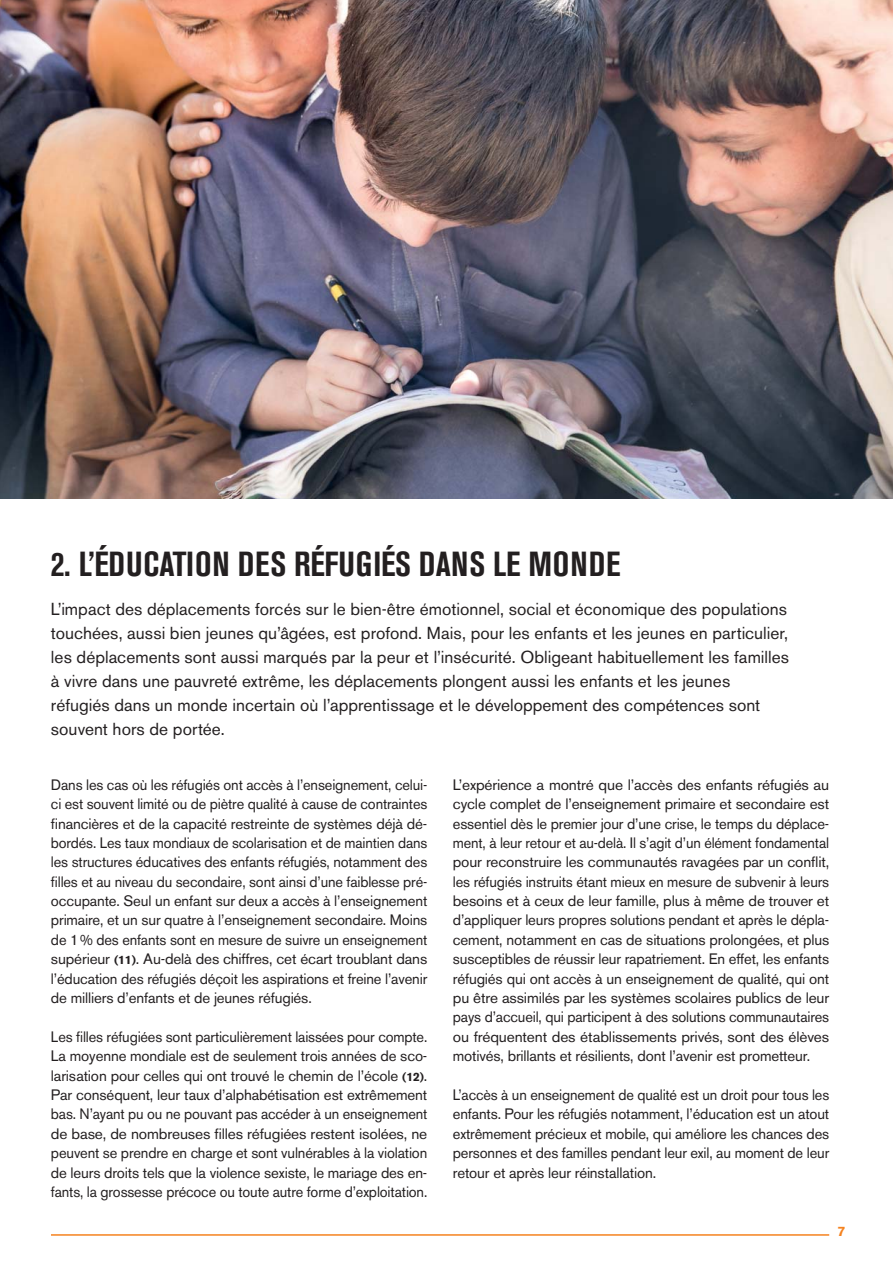
<style>
.page{position:relative;width:893px;height:1263px;background:#fff}
.page>*{position:absolute;margin:0;border:0;box-sizing:border-box;transform-origin:0 0}
.t1{font:700 condensed 34.5px "Akzidenz Grotesk BE";letter-spacing:.025em;color:#231f20}
.t2{font:17.25px/24px "Akzidenz Grotesk BE";color:#231f20}
.t3{font:15px/19.4px "Akzidenz Grotesk BE";letter-spacing:-.01em;color:#231f20;text-align:justify}
.t4{font:15px/19.4px "Akzidenz Grotesk BE";letter-spacing:-.01em;color:#231f20;text-align:justify;scale:.96 1}
.t5{font:700 13.5px "Akzidenz Grotesk BE";color:#f5821f}
.s1{font-weight:700;font-size:12px}
</style>
<div class="page">
<img style="left:0;top:0;width:893px;height:499px">
<hr style="left:51px;top:1234px;width:778px;height:2px;background:#f5821f">
<h1 class="t1" style="left:51px;top:552px;width:571px">2. L’ÉDUCATION DES RÉFUGIÉS DANS LE MONDE</h1>
<p class="t2" style="left:51px;top:599px;width:740px">L’impact des déplacements forcés sur le bien-être émotionnel, social et économique des populations touchées, aussi bien jeunes qu’âgées, est profond. Mais, pour les enfants et les jeunes en particulier, les déplacements sont aussi marqués par la peur et l’insécurité. Obligeant habituellement les familles à vivre dans une pauvreté extrême, les déplacements plongent aussi les enfants et les jeunes réfugiés dans un monde incertain où l’apprentissage et le développement des compétences sont souvent hors de portée.</p>
<p class="t3" style="left:51px;top:776px;width:378px">Dans les cas où les réfugiés ont accès à l’enseignement, celui&shy;ci est souvent limité ou de piètre qualité à cause de contraintes financières et de la capacité restreinte de systèmes déjà dé&shy;bordés. Les taux mondiaux de scolarisation et de maintien dans les structures éducatives des enfants réfugiés, notamment des filles et au niveau du secondaire, sont ainsi d’une faiblesse pré&shy;occupante. Seul un enfant sur deux a accès à l’enseignement primaire, et un sur quatre à l’enseignement secondaire. Moins de 1 % des enfants sont en mesure de suivre un enseignement supérieur <span class="s1">(11)</span>. Au-delà des chiffres, cet écart troublant dans l’éducation des réfugiés déçoit les aspirations et freine l’avenir de milliers d’enfants et de jeunes réfugiés.</p>
<p class="t3" style="left:51px;top:1029px;width:378px">Les filles réfugiées sont particulièrement laissées pour compte.<br>La moyenne mondiale est de seulement trois années de sco&shy;larisation pour celles qui ont trouvé le chemin de l’école <span class="s1">(12)</span>.<br>Par conséquent, leur taux d’alphabétisation est extrêmement bas. N’ayant pu ou ne pouvant pas accéder à un enseignement de base, de nombreuses filles réfugiées restent isolées, ne peuvent se prendre en charge et sont vulnérables à la violation de leurs droits tels que la violence sexiste, le mariage des en&shy;fants, la grossesse précoce ou toute autre forme d’exploitation.</p>
<p class="t3" style="left:453px;top:776px;width:378px">L’expérience a montré que l’accès des enfants réfugiés au cycle complet de l’enseignement primaire et secondaire est essentiel dès le premier jour d’une crise, le temps du déplace&shy;ment, à leur retour et au-delà. Il s’agit d’un élément fondamental pour reconstruire les communautés ravagées par un conflit, les réfugiés instruits étant mieux en mesure de subvenir à leurs besoins et à ceux de leur famille, plus à même de trouver et d’appliquer leurs propres solutions pendant et après le dépla&shy;cement, notamment en cas de situations prolongées, et plus susceptibles de réussir leur rapatriement. En effet, les enfants réfugiés qui ont accès à un enseignement de qualité, qui ont pu être assimilés par les systèmes scolaires publics de leur pays d’accueil, qui participent à des solutions communautaires ou fréquentent des établissements privés, sont des élèves motivés, brillants et résilients, dont l’avenir est prometteur.</p>
<p class="t4" style="left:453px;top:1087px;width:393px">L’accès à un enseignement de qualité est un droit pour tous les enfants. Pour les réfugiés notamment, l’éducation est un atout extrêmement précieux et mobile, qui améliore les chances des personnes et des familles pendant leur exil, au moment de leur retour et après leur réinstallation.</p>
<p class="t5" style="left:838px;top:1226px;width:9px">7</p>
</div>
